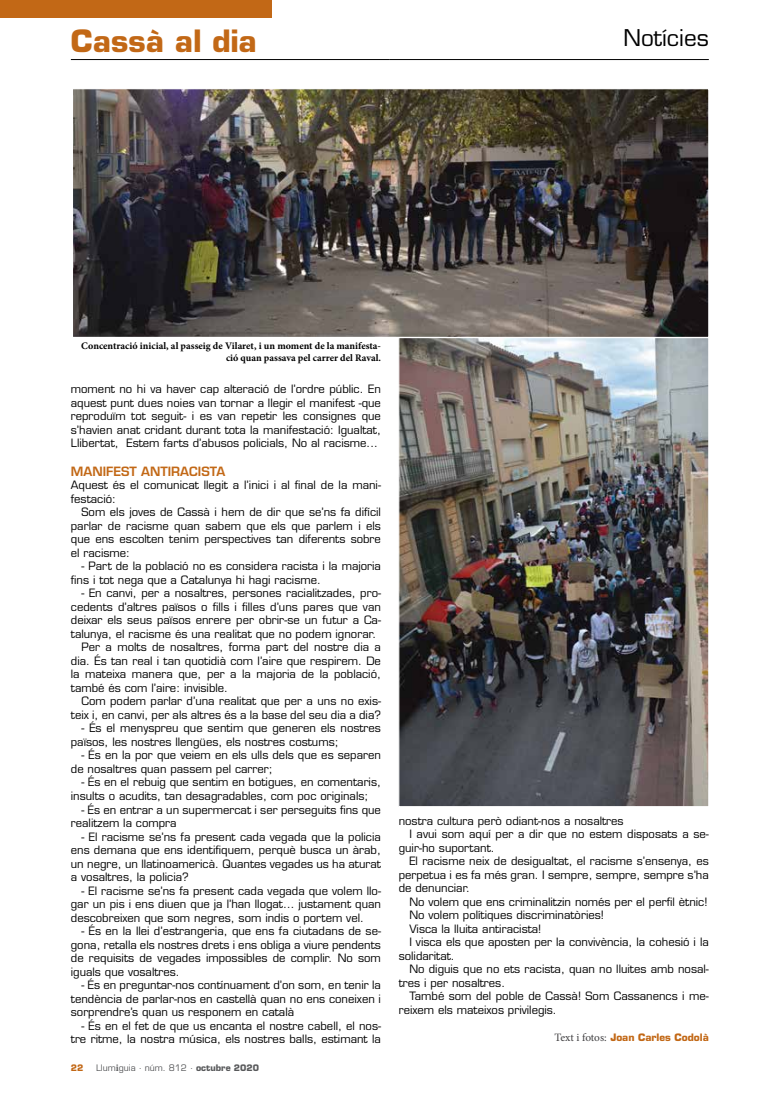
<style>
.page{position:relative;width:762px;height:1117px;background:#fff}
.page>*{position:absolute;margin:0;border:0;box-sizing:border-box;transform-origin:0 0}
.t1{font:700 30px "Eurostile LT Std";color:#c26816}
.t2{font:22.5px "Eurostile LT Std";color:#000}
.t3{font:600 12.5px "Eurostile LT Std";color:#c26816}
.t4{font:11.25px/13.5px "Eurostile LT Std";color:#000;text-align:justify}
.t5{font:700 10px/12px "Minion Pro";color:#000;text-align:right}
.t6{font:700 10px "Eurostile LT Std";color:#c26816}
.t7{font:8.75px "Eurostile LT Std";color:#58595b}
.t8{font:700 8.75px "Eurostile LT Std";color:#c26816}
.s1{font-family:"Minion Pro";font-weight:700;font-size:10px}
.s2{font-weight:700}
.s3{font-family:"Minion Pro";font-weight:400;font-size:11.25px;color:#414042}
</style>
<div class="page">
<hr style="left:71px;top:59px;width:319px;height:1px;background:#000">
<hr style="left:390px;top:59px;width:319px;height:1px;background:#000">
<div style="left:0;top:0;width:272px;height:18px;background:#c26816"></div>
<img style="left:400px;top:339px;width:307px;height:466px">
<img style="left:74px;top:90px;width:633px;height:246px">
<div style="left:72px;top:88px;width:637px;height:250px;border:1px solid #fff"></div>
<h1 class="t1" style="left:71px;top:22px;width:187px">Cassà al dia</h1>
<h2 class="t2" style="left:623px;top:24px;width:87px">Notícies</h2>
<p class="t5" style="left:81px;top:340px;width:301px">Concentració inicial, al passeig de Vilaret, i un moment de la manifesta&shy;ció quan passava pel carrer del Raval.</p>
<p class="t4" style="left:71px;top:382px;width:312px">moment no hi va haver cap alteració de l’ordre públic. En aquest punt dues noies van tornar a llegir el manifest -que reproduïm tot seguit- i es van repetir les consignes que s’havien anat cridant durant tota la manifestació: Igualtat, Llibertat, Estem farts d’abusos policials, No al racisme...</p>
<p class="t3" style="left:71px;top:463px;width:156px">MANIFEST ANTIRACISTA</p>
<p class="t4" style="left:71px;top:478px;width:312px">Aquest és el comunicat llegit a l’inici i al final de la mani&shy;festació:</p>
<p class="t4" style="left:71px;top:505px;width:312px;text-indent:11px">Som els joves de Cassà i hem de dir que se’ns fa difícil parlar de racisme quan sabem que els que parlem i els que ens escolten tenim perspectives tan diferents sobre el racisme:</p>
<p class="t4" style="left:71px;top:559px;width:312px;text-indent:11px">- Part de la població no es considera racista i la majoria fins i tot nega que a Catalunya hi hagi racisme.</p>
<p class="t4" style="left:81px;top:586px;width:301px">- En canvi, per a nosaltres, persones racialitzades, pro-</p>
<p class="t4" style="left:71px;top:600px;width:312px">cedents d’altres països o fills i filles d’uns pares que van</p>
<p class="t4" style="left:71px;top:613px;width:312px">deixar els seus països enrere per obrir-se un futur a Ca-</p>
<p class="t4" style="left:71px;top:627px;width:307px">talunya, el racisme és una realitat que no podem ignorar.</p>
<p class="t4" style="left:81px;top:640px;width:301px">Per a molts de nosaltres, forma part del nostre dia a</p>
<p class="t4" style="left:71px;top:654px;width:312px">dia. És tan real i tan quotidià com l’aire que respirem. De</p>
<p class="t4" style="left:71px;top:667px;width:312px">la mateixa manera que, per a la majoria de la població,</p>
<p class="t4" style="left:71px;top:681px;width:159px">també és com l’aire: invisible.</p>
<p class="t4" style="left:81px;top:694px;width:301px">Com podem parlar d’una realitat que per a uns no exis-</p>
<p class="t4" style="left:71px;top:708px;width:312px">teix i, en canvi, per als altres és a la base del seu dia a dia?</p>
<p class="t4" style="left:71px;top:721px;width:312px;text-indent:11px">- És el menyspreu que sentim que generen els nostres països, les nostres llengües, els nostres costums;</p>
<p class="t4" style="left:71px;top:748px;width:312px;text-indent:11px">- És en la por que veiem en els ulls dels que es separen de nosaltres quan passem pel carrer;</p>
<p class="t4" style="left:71px;top:775px;width:312px;text-indent:11px">- És en el rebuig que sentim en botigues, en comentaris, insults o acudits, tan desagradables, com poc originals;</p>
<p class="t4" style="left:71px;top:802px;width:311px;text-indent:11px">- És en entrar a un supermercat i ser perseguits fins que realitzem la compra</p>
<p class="t4" style="left:71px;top:829px;width:312px;text-indent:11px">- El racisme se’ns fa present cada vegada que la policia ens demana que ens identifiquem, perquè busca un àrab, un negre, un llatinoamericà. Quantes vegades us ha aturat a vosaltres, la policia?</p>
<p class="t4" style="left:71px;top:883px;width:312px;text-indent:11px">- El racisme se’ns fa present cada vegada que volem llo&shy;gar un pis i ens diuen que ja l’han llogat… justament quan descobreixen que som negres, som indis o portem vel.</p>
<p class="t4" style="left:71px;top:924px;width:312px;text-indent:11px">- És en la llei d’estrangeria, que ens fa ciutadans de se&shy;gona, retalla els nostres drets i ens obliga a viure pendents de requisits de vegades impossibles de complir. No som iguals que vosaltres.</p>
<p class="t4" style="left:71px;top:978px;width:312px;text-indent:11px">- És en preguntar-nos contínuament d’on som, en tenir la tendència de parlar-nos en castellà quan no ens coneixen i sorprendre’s quan us responem en català</p>
<p class="t4" style="left:71px;top:1018px;width:312px;text-align:right">- És en el fet de que us encanta el nostre cabell, el nos&shy;tre ritme, la nostra música, els nostres balls, estimant la</p>
<p class="t8" style="left:71px;top:1062px;width:14px">22</p>
<p class="t7" style="left:96px;top:1062px;width:164px">Llum<span class="s1">i</span>guia · núm. 812 · <span class="s2">octubre 2020</span></p>
<p class="t4" style="left:399px;top:813px;width:226px">nostra cultura però odiant-nos a nosaltres</p>
<p class="t4" style="left:409px;top:827px;width:301px">I avui som aquí per a dir que no estem disposats a se-</p>
<p class="t4" style="left:399px;top:840px;width:97px">guir-ho suportant.</p>
<p class="t4" style="left:409px;top:854px;width:301px">El racisme neix de desigualtat, el racisme s’ensenya, es</p>
<p class="t4" style="left:399px;top:867px;width:312px">perpetua i es fa més gran. I sempre, sempre, sempre s’ha</p>
<p class="t4" style="left:399px;top:881px;width:73px">de denunciar.</p>
<p class="t4" style="left:409px;top:894px;width:300px">No volem que ens criminalitzin només per el perfil ètnic!</p>
<p class="t4" style="left:409px;top:908px;width:196px">No volem polítiques discriminatòries!</p>
<p class="t4" style="left:409px;top:921px;width:133px">Visca la lluita antiracista!</p>
<p class="t4" style="left:409px;top:935px;width:301px">I visca els que aposten per la convivència, la cohesió i la</p>
<p class="t4" style="left:399px;top:948px;width:58px">solidaritat.</p>
<p class="t4" style="left:409px;top:962px;width:301px">No diguis que no ets racista, quan no lluites amb nosal-</p>
<p class="t4" style="left:399px;top:975px;width:108px">tres i per nosaltres.</p>
<p class="t4" style="left:409px;top:989px;width:301px">També som del poble de Cassà! Som Cassanencs i me-</p>
<p class="t4" style="left:399px;top:1002px;width:160px">reixem els mateixos privilegis.</p>
<p class="t6" style="left:554px;top:1030px;width:156px"><span class="s3">Text i fotos:</span> Joan Carles Codolà</p>
</div>
